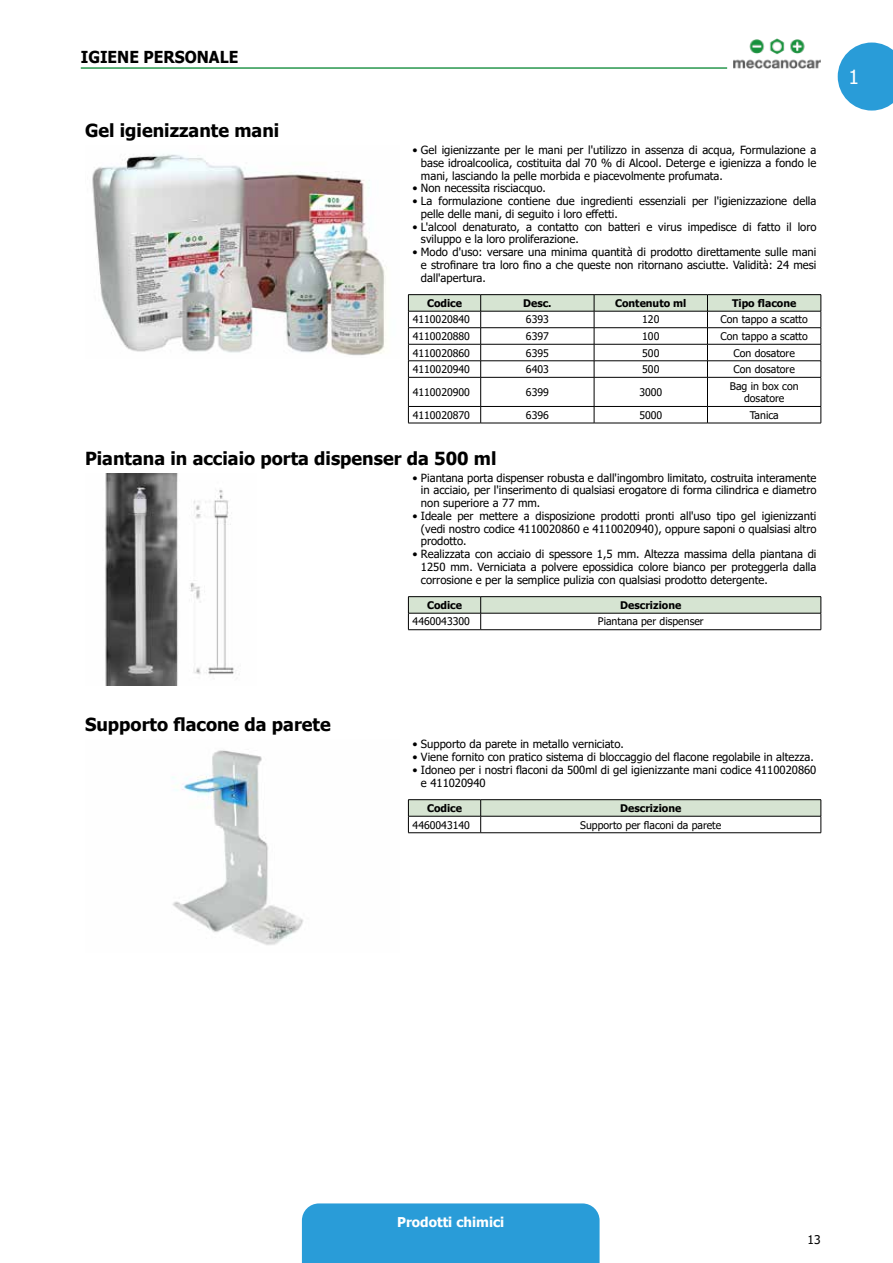
<style>
.page{position:relative;width:893px;height:1263px;background:#fff}
.page>*{position:absolute;margin:0;border:0;box-sizing:border-box;transform-origin:0 0}
.t1{font:19.5px "Tahoma";color:#fff}
.t2{font:700 18px "Tahoma";color:#000}
.t3{font:700 16.5px "Tahoma";color:#000;scale:.95 1}
.t4{font:700 13.5px "Tahoma";color:#fff}
.t5{font:12px "Tahoma";color:#000}
.t6{font:11.25px/12.8px "Tahoma";color:#000;text-align:justify}
.t7{font:10.5px/12.6px "Tahoma";color:#000;text-align:center}
.t8{font:700 10.5px "Tahoma";color:#000}
</style>
<div class="page">
<div style="left:302px;top:1203px;width:298px;height:60px;background:#299cd8"></div>
<svg style="left:838px;top:43px;width:55px;height:68px;background:#4aabde"></svg>
<img style="left:733px;top:38px;width:88px;height:31px">
<hr style="left:81px;top:67px;width:646px;height:2px;background:#28974e">
<img style="left:92px;top:154px;width:295px;height:202px">
<hr style="left:408px;top:294px;width:73px;height:1px;background:#000">
<hr style="left:481px;top:294px;width:113px;height:1px;background:#000">
<hr style="left:594px;top:294px;width:113px;height:1px;background:#000">
<hr style="left:707px;top:294px;width:114px;height:1px;background:#000">
<svg style="left:408px;top:295px;width:414px;height:128px"></svg>
<hr style="left:408px;top:423px;width:73px;height:1px;background:#000">
<hr style="left:481px;top:423px;width:113px;height:1px;background:#000">
<hr style="left:594px;top:423px;width:113px;height:1px;background:#000">
<hr style="left:707px;top:423px;width:114px;height:1px;background:#000">
<img style="left:105px;top:473px;width:132px;height:213px">
<hr style="left:408px;top:596px;width:73px;height:1px;background:#000">
<hr style="left:481px;top:596px;width:340px;height:1px;background:#000">
<svg style="left:408px;top:597px;width:414px;height:32px"></svg>
<hr style="left:408px;top:629px;width:73px;height:1px;background:#000">
<hr style="left:481px;top:629px;width:340px;height:1px;background:#000">
<img style="left:172px;top:750px;width:132px;height:195px">
<hr style="left:408px;top:799px;width:73px;height:1px;background:#000">
<hr style="left:481px;top:799px;width:340px;height:1px;background:#000">
<svg style="left:408px;top:800px;width:414px;height:32px"></svg>
<hr style="left:408px;top:832px;width:73px;height:1px;background:#000">
<hr style="left:481px;top:832px;width:340px;height:1px;background:#000">
<h3 class="t3" style="left:81px;top:45px;width:134px">Igiene personal</h3>
<h3 class="t3" style="left:229px;top:45px;width:12px">e</h3>
<h2 class="t2" style="left:85px;top:118px;width:196px">Gel igienizzante mani</h2>
<p class="t6" style="left:421px;top:144px;width:397px;text-indent:-9px">• Gel igienizzante per le mani per l'utilizzo in assenza di acqua, Formulazione a base idroalcoolica, costituita dal 70 % di Alcool. Deterge e igienizza a fondo le mani, lasciando la pelle morbida e piacevolmente profumata.</p>
<p class="t6" style="left:412px;top:183px;width:135px">• Non necessita risciacquo.</p>
<p class="t6" style="left:421px;top:195px;width:397px;text-indent:-9px">• La formulazione contiene due ingredienti essenziali per l'igienizzazione della pelle delle mani, di seguito i loro effetti.</p>
<p class="t6" style="left:421px;top:221px;width:397px;text-indent:-9px">• L'alcool denaturato, a contatto con batteri e virus impedisce di fatto il loro sviluppo e la loro proliferazione.</p>
<p class="t6" style="left:421px;top:246px;width:397px;text-indent:-9px">• Modo d'uso: versare una minima quantità di prodotto direttamente sulle mani e strofinare tra loro fino a che queste non ritornano asciutte. Validità: 24 mesi dall'apertura.</p>
<p class="t8" style="left:427px;top:296px;width:37px">Codice</p>
<p class="t8" style="left:523px;top:296px;width:30px">Desc.</p>
<p class="t8" style="left:615px;top:296px;width:73px">Contenuto ml</p>
<p class="t8" style="left:732px;top:296px;width:66px">Tipo flacone</p>
<p class="t7" style="left:413px;top:314px;width:59px">4110020840</p>
<p class="t7" style="left:526px;top:314px;width:24px">6393</p>
<p class="t7" style="left:642px;top:314px;width:19px">120</p>
<p class="t7" style="left:721px;top:314px;width:89px">Con tappo a scatto</p>
<p class="t7" style="left:413px;top:330px;width:59px">4110020880</p>
<p class="t7" style="left:526px;top:330px;width:24px">6397</p>
<p class="t7" style="left:642px;top:330px;width:19px">100</p>
<p class="t7" style="left:721px;top:330px;width:89px">Con tappo a scatto</p>
<p class="t7" style="left:413px;top:347px;width:59px">4110020860</p>
<p class="t7" style="left:526px;top:347px;width:24px">6395</p>
<p class="t7" style="left:642px;top:347px;width:19px">500</p>
<p class="t7" style="left:733px;top:347px;width:63px">Con dosatore</p>
<p class="t7" style="left:413px;top:364px;width:59px">4110020940</p>
<p class="t7" style="left:526px;top:364px;width:24px">6403</p>
<p class="t7" style="left:642px;top:364px;width:19px">500</p>
<p class="t7" style="left:733px;top:364px;width:63px">Con dosatore</p>
<p class="t7" style="left:413px;top:386px;width:59px">4110020900</p>
<p class="t7" style="left:526px;top:386px;width:24px">6399</p>
<p class="t7" style="left:639px;top:386px;width:24px">3000</p>
<p class="t7" style="left:730px;top:380px;width:70px">Bag in box con dosatore</p>
<p class="t7" style="left:413px;top:409px;width:59px">4110020870</p>
<p class="t7" style="left:526px;top:409px;width:24px">6396</p>
<p class="t7" style="left:639px;top:409px;width:24px">5000</p>
<p class="t7" style="left:750px;top:409px;width:31px">Tanica</p>
<h2 class="t2" style="left:85px;top:445px;width:413px">Piantana in acciaio porta dispenser da 500 ml</h2>
<p class="t6" style="left:421px;top:472px;width:397px;text-indent:-9px">• Piantana porta dispenser robusta e dall'ingombro limitato, costruita interamente in acciaio, per l'inserimento di qualsiasi erogatore di forma cilindrica e diametro non superiore a 77 mm.</p>
<p class="t6" style="left:421px;top:510px;width:397px;text-indent:-9px">• Ideale per mettere a disposizione prodotti pronti all'uso tipo gel igienizzanti (vedi nostro codice 4110020860 e 4110020940), oppure saponi o qualsiasi altro prodotto.</p>
<p class="t6" style="left:421px;top:548px;width:397px;text-indent:-9px">• Realizzata con acciaio di spessore 1,5 mm. Altezza massima della piantana di 1250 mm. Verniciata a polvere epossidica colore bianco per proteggerla dalla corrosione e per la semplice pulizia con qualsiasi prodotto detergente.</p>
<p class="t8" style="left:427px;top:598px;width:37px">Codice</p>
<p class="t8" style="left:620px;top:598px;width:62px">Descrizione</p>
<p class="t7" style="left:413px;top:616px;width:59px">4460043300</p>
<p class="t7" style="left:598px;top:616px;width:107px">Piantana per dispenser</p>
<h1 class="t1" style="left:848px;top:64px;width:12px">1</h1>
<h2 class="t2" style="left:85px;top:712px;width:247px">Supporto flacone da parete</h2>
<p class="t6" style="left:412px;top:739px;width:213px">• Supporto da parete in metallo verniciato.</p>
<p class="t6" style="left:412px;top:751px;width:403px">• Viene fornito con pratico sistema di bloccaggio del flacone regolabile in altezza.</p>
<p class="t6" style="left:421px;top:764px;width:397px;text-indent:-9px">• Idoneo per i nostri flaconi da 500ml di gel igienizzante mani codice 4110020860 e 411020940</p>
<p class="t8" style="left:427px;top:801px;width:37px">Codice</p>
<p class="t8" style="left:620px;top:801px;width:62px">Descrizione</p>
<p class="t7" style="left:413px;top:819px;width:59px">4460043140</p>
<p class="t7" style="left:580px;top:819px;width:143px">Supporto per flaconi da parete</p>
<p class="t4" style="left:397px;top:1212px;width:109px">Prodotti chimici</p>
<p class="t5" style="left:808px;top:1231px;width:15px">13</p>
</div>
